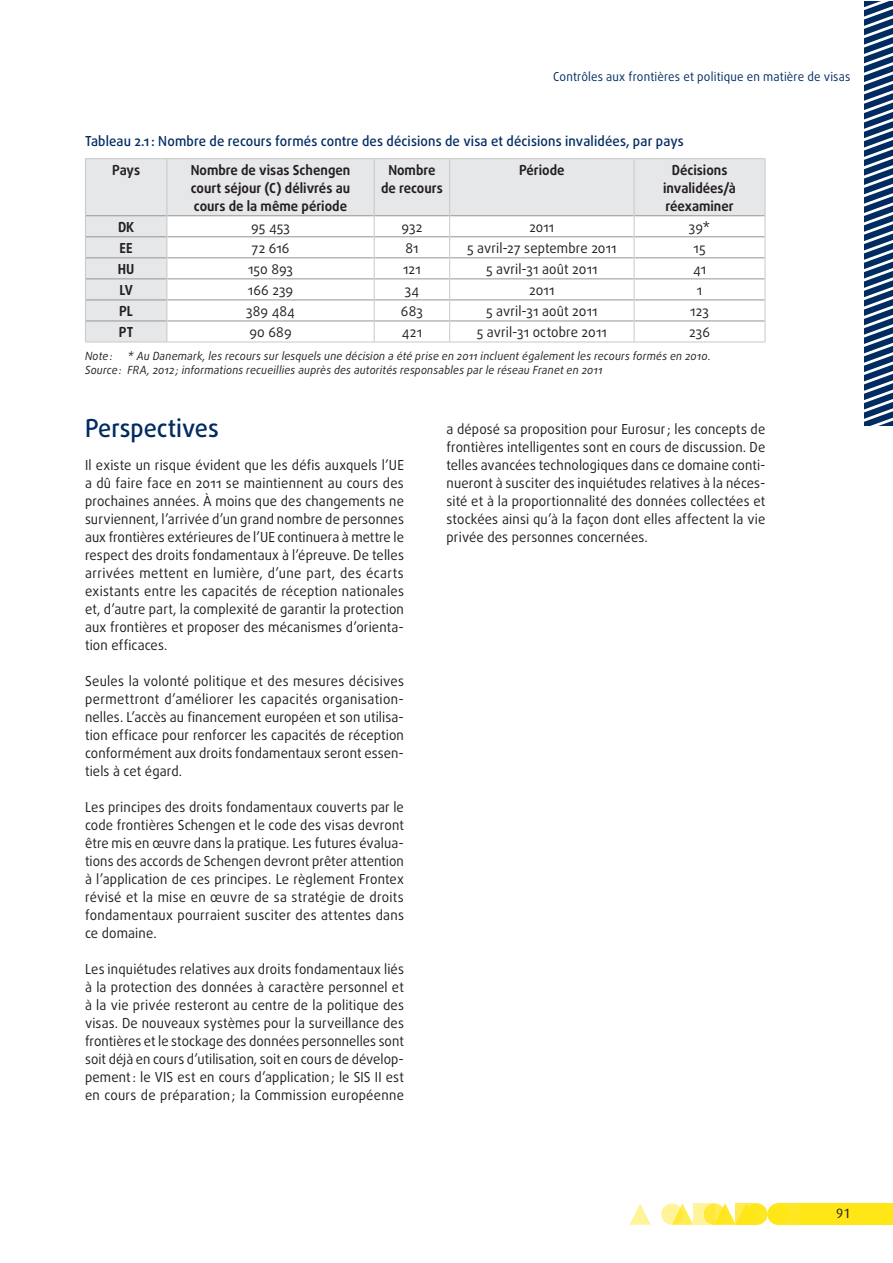
<style>
.page{position:relative;width:893px;height:1263px;background:#fff}
.page>*{position:absolute;margin:0;border:0;box-sizing:border-box;transform-origin:0 0}
.t1{font:500 24.75px "Daxline Pro";color:#002c62;scale:.95 1}
.t2{font:13.8px/18px "Daxline Pro";letter-spacing:.01em;color:#231f20;text-align:justify;scale:.95 1}
.t3{font:700 13.8px/18px "Daxline Pro";color:#231f20;text-align:center;scale:.95 1}
.t4{font:500 13.8px "Daxline Pro";letter-spacing:.01em;color:#002c62;scale:.95 1}
.t5{font:13.8px "Daxline Pro";letter-spacing:.01em;color:#231f20;scale:.92 1}
.t6{font:13.5px "Dax";color:#231f20}
.t7{font:12.3px "Daxline Pro";letter-spacing:.015em;color:#002c62;scale:.95 1}
.t8{font:italic 11.25px/13.5px "Daxline Pro";letter-spacing:.02em;color:#231f20;scale:.95 1}
</style>
<div class="page">
<div style="left:799px;top:1203px;width:93px;height:22px;background:#ffe616"></div>
<div style="left:746px;top:1203px;width:21px;height:22px;background:#ffe724;border-radius:50%"></div>
<div style="left:778px;top:1203px;width:21px;height:22px;background:#ffe724"></div>
<svg style="left:675px;top:1203px;width:18px;height:22px"></svg>
<svg style="left:629px;top:1203px;width:22px;height:22px"></svg>
<div style="left:767px;top:1203px;width:22px;height:22px;background:#ffe616;border-radius:50%"></div>
<svg style="left:718px;top:1203px;width:18px;height:22px"></svg>
<svg style="left:704px;top:1203px;width:21px;height:22px"></svg>
<svg style="left:661px;top:1203px;width:21px;height:22px"></svg>
<svg style="left:736px;top:1203px;width:21px;height:22px"></svg>
<svg style="left:693px;top:1203px;width:21px;height:22px"></svg>
<svg style="left:864px;top:1px;width:28px;height:424px"></svg>
<svg style="left:86px;top:159px;width:679px;height:183px"></svg>
<hr style="left:86px;top:215px;width:81px;height:1px;background:#939598">
<hr style="left:167px;top:215px;width:207px;height:1px;background:#939598">
<hr style="left:375px;top:215px;width:74px;height:1px;background:#939598">
<hr style="left:450px;top:215px;width:184px;height:1px;background:#939598">
<hr style="left:634px;top:215px;width:131px;height:1px;background:#939598">
<hr style="left:86px;top:236px;width:81px;height:1px;background:#939598">
<hr style="left:167px;top:236px;width:207px;height:1px;background:#939598">
<hr style="left:375px;top:236px;width:74px;height:1px;background:#939598">
<hr style="left:450px;top:236px;width:184px;height:1px;background:#939598">
<hr style="left:634px;top:236px;width:131px;height:1px;background:#939598">
<hr style="left:86px;top:257px;width:81px;height:1px;background:#939598">
<hr style="left:167px;top:257px;width:207px;height:1px;background:#939598">
<hr style="left:375px;top:257px;width:74px;height:1px;background:#939598">
<hr style="left:450px;top:257px;width:184px;height:1px;background:#939598">
<hr style="left:634px;top:257px;width:131px;height:1px;background:#939598">
<hr style="left:86px;top:278px;width:81px;height:1px;background:#939598">
<hr style="left:167px;top:278px;width:207px;height:1px;background:#939598">
<hr style="left:375px;top:278px;width:74px;height:1px;background:#939598">
<hr style="left:450px;top:278px;width:184px;height:1px;background:#939598">
<hr style="left:634px;top:278px;width:131px;height:1px;background:#939598">
<hr style="left:86px;top:300px;width:81px;height:1px;background:#939598">
<hr style="left:167px;top:300px;width:207px;height:1px;background:#939598">
<hr style="left:375px;top:300px;width:74px;height:1px;background:#939598">
<hr style="left:450px;top:300px;width:184px;height:1px;background:#939598">
<hr style="left:634px;top:300px;width:131px;height:1px;background:#939598">
<hr style="left:86px;top:321px;width:81px;height:1px;background:#939598">
<hr style="left:167px;top:321px;width:207px;height:1px;background:#939598">
<hr style="left:375px;top:321px;width:74px;height:1px;background:#939598">
<hr style="left:450px;top:321px;width:184px;height:1px;background:#939598">
<hr style="left:634px;top:321px;width:131px;height:1px;background:#939598">
<hr style="left:85px;top:158px;width:82px;height:1px;background:#c7c8ca">
<hr style="left:85px;top:159px;width:1px;height:57px;background:#c7c8ca">
<hr style="left:167px;top:158px;width:207px;height:1px;background:#c7c8ca">
<hr style="left:167px;top:159px;width:1px;height:57px;background:#c7c8ca">
<hr style="left:374px;top:158px;width:76px;height:1px;background:#c7c8ca">
<hr style="left:374px;top:159px;width:1px;height:57px;background:#c7c8ca">
<hr style="left:450px;top:158px;width:184px;height:1px;background:#c7c8ca">
<hr style="left:449px;top:159px;width:1px;height:57px;background:#c7c8ca">
<hr style="left:634px;top:158px;width:131px;height:1px;background:#c7c8ca">
<hr style="left:634px;top:159px;width:1px;height:57px;background:#c7c8ca">
<hr style="left:765px;top:159px;width:1px;height:57px;background:#c7c8ca">
<svg style="left:85px;top:216px;width:1px;height:126px"></svg>
<svg style="left:167px;top:216px;width:1px;height:126px"></svg>
<svg style="left:374px;top:216px;width:1px;height:126px"></svg>
<svg style="left:449px;top:216px;width:1px;height:126px"></svg>
<svg style="left:634px;top:216px;width:1px;height:126px"></svg>
<svg style="left:765px;top:216px;width:1px;height:126px"></svg>
<hr style="left:85px;top:342px;width:82px;height:1px;background:#c7c8ca">
<hr style="left:167px;top:342px;width:207px;height:1px;background:#c7c8ca">
<hr style="left:374px;top:342px;width:76px;height:1px;background:#c7c8ca">
<hr style="left:450px;top:342px;width:184px;height:1px;background:#c7c8ca">
<hr style="left:634px;top:342px;width:131px;height:1px;background:#c7c8ca">
<p class="t7" style="left:553px;top:68px;width:314px">Contrôles aux frontières et politique en matière de visas</p>
<p class="t4" style="left:85px;top:131px;width:632px">Tableau 2.1 : Nombre de recours formés contre des décisions de visa et décisions invalidées, par pays</p>
<p class="t3" style="left:112px;top:161px;width:31px">Pays</p>
<p class="t3" style="left:191px;top:161px;width:170px;text-align:justify">Nombre de visas Schengen court séjour (C) délivrés au cours de la même période</p>
<p class="t3" style="left:381px;top:161px;width:66px">Nombre de recours</p>
<p class="t3" style="left:519px;top:161px;width:49px">Période</p>
<p class="t3" style="left:663px;top:161px;width:78px">Décisions invalidées/à réexaminer</p>
<p class="t3" style="left:118px;top:218px;width:19px">DK</p>
<p class="t2" style="left:251px;top:218px;width:42px">95 453</p>
<p class="t2" style="left:401px;top:218px;width:24px">932</p>
<p class="t5" style="left:530px;top:218px;width:28px">2011</p>
<p class="t2" style="left:689px;top:218px;width:24px">39*</p>
<p class="t3" style="left:120px;top:239px;width:15px">EE</p>
<p class="t2" style="left:251px;top:239px;width:42px">72 616</p>
<p class="t2" style="left:405px;top:239px;width:15px">81</p>
<p class="t2" style="left:467px;top:239px;width:159px">5 avril-27 septembre 2011</p>
<p class="t2" style="left:694px;top:239px;width:14px">15</p>
<p class="t3" style="left:118px;top:260px;width:19px">HU</p>
<p class="t2" style="left:248px;top:260px;width:49px">150 893</p>
<p class="t2" style="left:403px;top:260px;width:20px">121</p>
<p class="t2" style="left:486px;top:260px;width:119px">5 avril-31 août 2011</p>
<p class="t2" style="left:693px;top:260px;width:15px">41</p>
<p class="t3" style="left:119px;top:281px;width:16px">LV</p>
<p class="t2" style="left:248px;top:281px;width:49px">166 239</p>
<p class="t2" style="left:405px;top:281px;width:17px">34</p>
<p class="t2" style="left:529px;top:281px;width:28px">2011</p>
<p class="t2" style="left:697px;top:281px;width:7px">1</p>
<p class="t3" style="left:119px;top:302px;width:16px">PL</p>
<p class="t2" style="left:246px;top:302px;width:53px">389 484</p>
<p class="t2" style="left:401px;top:302px;width:25px">683</p>
<p class="t2" style="left:486px;top:302px;width:119px">5 avril-31 août 2011</p>
<p class="t2" style="left:690px;top:302px;width:21px">123</p>
<p class="t3" style="left:119px;top:323px;width:17px">PT</p>
<p class="t2" style="left:249px;top:323px;width:46px">90 689</p>
<p class="t2" style="left:402px;top:323px;width:23px">421</p>
<p class="t2" style="left:477px;top:323px;width:139px">5 avril-31 octobre 2011</p>
<p class="t2" style="left:689px;top:323px;width:23px">236</p>
<p class="t8" style="left:85px;top:349px;width:31px">Note:</p>
<p class="t8" style="left:85px;top:349px;width:660px;text-indent:43px">* Au Danemark, les recours sur lesquels une décision a été prise en 2011 incluent également les recours formés en 2010.<br>Source: FRA, 2012; informations recueillies auprès des autorités responsables par le réseau Franet en 2011</p>
<h1 class="t1" style="left:85px;top:411px;width:142px">Perspectives</h1>
<p class="t2" style="left:85px;top:456px;width:337px">Il existe un risque évident que les défis auxquels l’UE a dû faire face en 2011 se maintiennent au cours des prochaines années. À moins que des changements ne surviennent, l’arrivée d’un grand nombre de personnes aux frontières extérieures de l’UE continuera à mettre le respect des droits fondamentaux à l’épreuve. De telles arrivées mettent en lumière, d’une part, des écarts existants entre les capacités de réception nationales et, d’autre part, la complexité de garantir la protection aux frontières et proposer des mécanismes d’orienta&shy;tion efficaces.</p>
<p class="t2" style="left:85px;top:672px;width:337px">Seules la volonté politique et des mesures décisives permettront d’améliorer les capacités organisation&shy;nelles. L’accès au financement européen et son utilisa&shy;tion efficace pour renforcer les capacités de réception conformément aux droits fondamentaux seront essen&shy;tiels à cet égard.</p>
<p class="t2" style="left:85px;top:798px;width:337px">Les principes des droits fondamentaux couverts par le code frontières Schengen et le code des visas devront être mis en œuvre dans la pratique. Les futures évalua&shy;tions des accords de Schengen devront prêter attention à l’application de ces principes. Le règlement Frontex révisé et la mise en œuvre de sa stratégie de droits fondamentaux pourraient susciter des attentes dans ce domaine.</p>
<p class="t2" style="left:85px;top:960px;width:337px">Les inquiétudes relatives aux droits fondamentaux liés à la protection des données à caractère personnel et à la vie privée resteront au centre de la politique des visas. De nouveaux systèmes pour la surveillance des frontières et le stockage des données personnelles sont soit déjà en cours d’utilisation, soit en cours de dévelop&shy;pement: le VIS est en cours d’application; le SIS II est en cours de préparation ; la Commission européenne</p>
<p class="t2" style="left:446px;top:420px;width:337px">a déposé sa proposition pour Eurosur; les concepts de frontières intelligentes sont en cours de discussion. De telles avancées technologiques dans ce domaine conti&shy;nueront à susciter des inquiétudes relatives à la néces&shy;sité et à la proportionnalité des données collectées et stockées ainsi qu’à la façon dont elles affectent la vie privée des personnes concernées.</p>
<p class="t6" style="left:836px;top:1208px;width:16px">9191</p>
</div>
